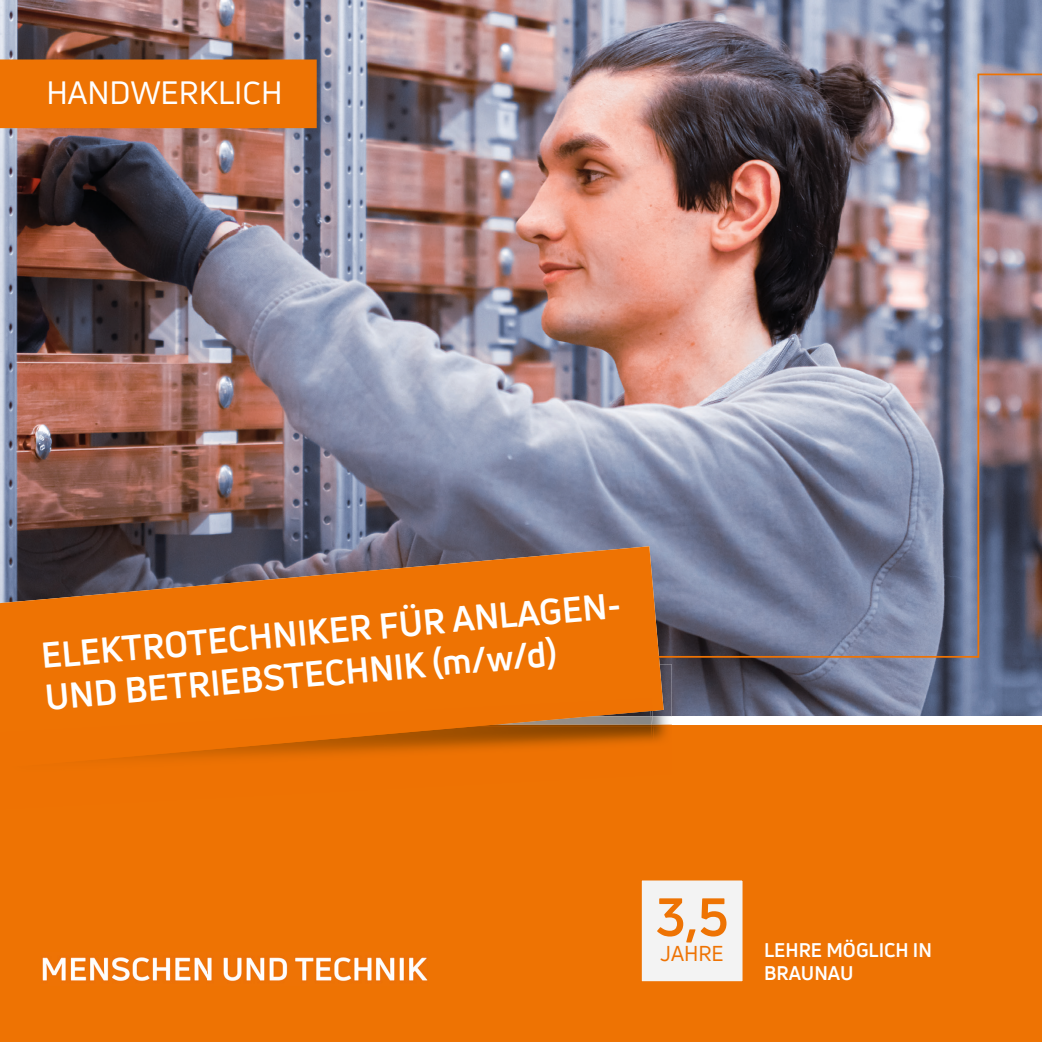
<style>
.page{position:relative;width:1042px;height:1042px;background:#fff}
.page>*{position:absolute;margin:0;border:0;box-sizing:border-box;transform-origin:0 0}
.t1{font:700 52.5px "Uni Neue";color:#ee7303}
.t2{font:700 35px/42px "Uni Neue";color:#fff}
.t3{font:31.5px "Uni Neue";color:#fff}
.t4{font:21px "Uni Neue";color:#ee7303}
.t5{font:700 19.25px/23.1px "Uni Neue";color:#fff}
</style>
<div class="page">
<img style="left:0;top:0;width:1042px;height:716px">
<div style="left:0;top:725px;width:1042px;height:317px;background:#ee7303"></div>
<div style="left:640px;top:879px;width:104px;height:104px;background:#f3f3f3;border:2px solid #ee7303"></div>
<img style="left:663px;top:664px;width:9px;height:34px">
<svg style="left:0;top:546px;width:663px;height:222px;background:#cf6c15"></svg>
<div style="left:0;top:59px;width:317px;height:69px;background:#ee7303"></div>
<hr style="left:627px;top:656px;width:351px;height:2px;background:#ee7303">
<hr style="left:977px;top:75px;width:2px;height:583px;background:#ee7303">
<hr style="left:977px;top:74px;width:65px;height:1px;background:#ee7303">
<svg style="left:0;top:734px;width:632px;height:33px;background:#e16c02"></svg>
<div style="left:0;top:767px;width:656px;height:42px;background:#ee7203"></div>
<img style="left:632px;top:734px;width:24px;height:40px">
<svg style="left:0;top:698px;width:672px;height:36px;background:#e0700a"></svg>
<p class="t3" style="left:46px;top:73px;width:238px">HANDWERKLICH</p>
<p class="t2" style="left:39px;top:634px;width:604px;rotate:-5deg">ELEKTROTECHNIKER FÜR ANLAGEN-<br>UND BETRIEBSTECHNIK (m/w/d)</p>
<h1 class="t1" style="left:656px;top:884px;width:74px">3,5</h1>
<p class="t4" style="left:660px;top:940px;width:65px">JAHRE</p>
<p class="t5" style="left:764px;top:938px;width:169px">LEHRE MÖGLICH IN<br>BRAUNAU</p>
</div>
